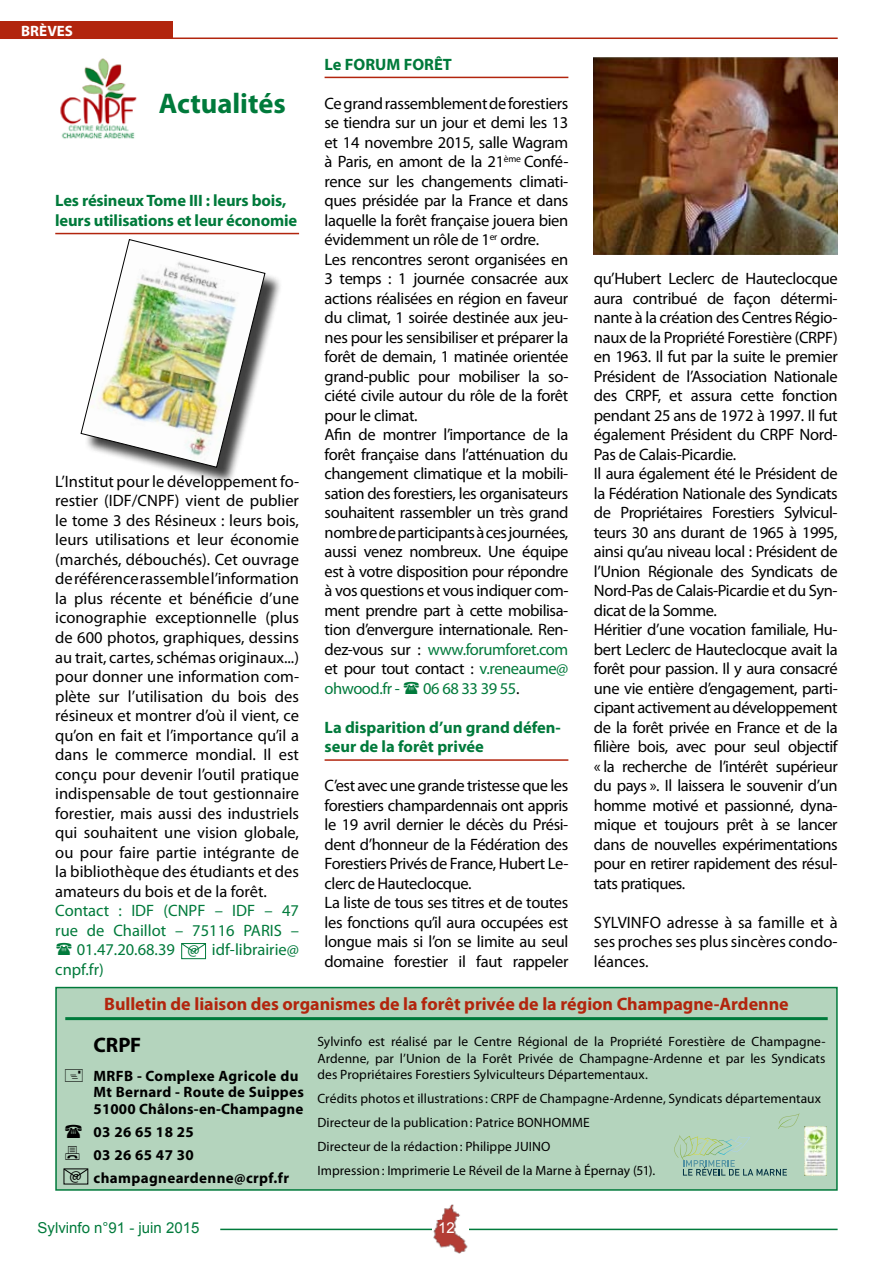
<style>
.page{position:relative;width:893px;height:1263px;background:#fff}
.page>*{position:absolute;margin:0;border:0;box-sizing:border-box;transform-origin:0 0}
.t1{font:700 28.5px "Myriad Pro";color:#007a3b}
.t2{font:700 21px "Myriad Pro";color:#000}
.t3{font:700 18px "Myriad Pro";color:#b2250d}
.t4{font:16.5px/19.5px "Myriad Pro";letter-spacing:-.025em;color:#000}
.t5{font:700 16.5px/19.5px "Myriad Pro";letter-spacing:-.01em;color:#007a3b}
.t6{font:16.5px "Myriad Pro";color:#007a3b}
.t7{font:700 15px/16.5px "Myriad Pro";letter-spacing:.025em;color:#000}
.t8{font:15px "Arial";color:#007a3b}
.t9{font:700 15px "Myriad Pro";color:#fff}
.t10{font:15px "Arial";color:#fff}
.t11{font:13.5px/23.9px "Myriad Pro";letter-spacing:.005em;color:#000;text-align:justify}
.s1{color:#007a3b}
.s2{color:#000}
.s3{font-weight:400;font-size:16.5px}
</style>
<div class="page">
<hr style="left:220px;top:1228px;width:618px;height:2px;background:#007a3b">
<hr style="left:0;top:38px;width:838px;height:1px;background:#b2250d">
<img style="left:433px;top:1204px;width:35px;height:50px">
<div style="left:56px;top:987px;width:781px;height:203px;background:#b4d4bd"></div>
<hr style="left:65px;top:1017px;width:763px;height:3px;background:#007a3b">
<div style="left:55px;top:987px;width:783px;height:204px;border:2px solid #007a3b"></div>
<svg style="left:778px;top:1113px;width:22px;height:16px"></svg>
<svg style="left:674px;top:1135px;width:113px;height:40px"></svg>
<img style="left:804px;top:1126px;width:22px;height:49px">
<svg style="left:64px;top:1168px;width:24px;height:9px"></svg>
<div style="left:0;top:22px;width:173px;height:16px;background:#b2250d"></div>
<img style="left:60px;top:58px;width:77px;height:81px">
<hr style="left:55px;top:233px;width:244px;height:1px;background:#b2250d">
<div style="left:83px;top:242px;width:207px;height:250px;background:#000;opacity:.75"></div>
<img style="left:81px;top:239px;width:184px;height:229px">
<div style="left:181px;top:943px;width:25px;height:16px;border:1px solid #007a3b"></div>
<svg style="left:181px;top:943px;width:25px;height:9px"></svg>
<hr style="left:325px;top:77px;width:243px;height:1px;background:#b2250d">
<hr style="left:325px;top:759px;width:243px;height:2px;background:#b2250d">
<img style="left:593px;top:57px;width:245px;height:198px">
<p class="t9" style="left:21px;top:21px;width:53px">BRÈVES</p>
<h1 class="t1" style="left:159px;top:85px;width:129px">Actualités</h1>
<p class="t5" style="left:55px;top:190px;width:243px">Les résineux Tome III : leurs bois, leurs utilisations et leur économie</p>
<p class="t4" style="left:55px;top:471px;width:245px;text-align:justify">L’Institut pour le développement fo&shy;restier (IDF/CNPF) vient de publier le tome 3 des Résineux : leurs bois, leurs utilisations et leur économie (marchés, débouchés). Cet ouvrage de référence rassemble l’information la plus récente et bénéficie d’une iconographie exceptionnelle (plus de 600 photos, graphiques, dessins au trait, cartes, schémas originaux...) pour donner une information com&shy;plète sur l’utilisation du bois des résineux et montrer d’où il vient, ce qu’on en fait et l’importance qu’il a dans le commerce mondial. Il est conçu pour devenir l’outil pratique indispensable de tout gestionnaire forestier, mais aussi des industriels qui souhaitent une vision globale, ou pour faire partie intégrante de la bibliothèque des étudiants et des amateurs du bois et de la forêt.</p>
<p class="t6" style="left:55px;top:900px;width:245px">Contact : IDF (CNPF – IDF – 47</p>
<p class="t6" style="left:55px;top:920px;width:245px">rue de Chaillot – 75116 PARIS –</p>
<p class="t6" style="left:77px;top:939px;width:224px">01.47.20.68.39 @ idf-librairie@</p>
<p class="t6" style="left:55px;top:959px;width:50px">cnpf.fr)</p>
<p class="t5" style="left:325px;top:54px;width:129px">Le FORUM FORÊT</p>
<p class="t4" style="left:325px;top:93px;width:245px">Ce grand rassemblement de forestiers se tiendra sur un jour et demi les 13 et 14 novembre 2015, salle Wagram à Paris, en amont de la 21<sup>ème</sup> Confé&shy;rence sur les changements climati&shy;ques présidée par la France et dans laquelle la forêt française jouera bien évidemment un rôle de 1<sup>er</sup> ordre.<br>Les rencontres seront organisées en 3 temps : 1 journée consacrée aux actions réalisées en région en faveur du climat, 1 soirée destinée aux jeu&shy;nes pour les sensibiliser et préparer la forêt de demain, 1 matinée orientée grand-public pour mobiliser la so&shy;ciété civile autour du rôle de la forêt pour le climat.<br>Afin de montrer l’importance de la forêt française dans l’atténuation du changement climatique et la mobili&shy;sation des forestiers, les organisateurs souhaitent rassembler un très grand nombre de participants à ces journées, aussi venez nombreux. Une équipe est à votre disposition pour répondre à vos questions et vous indiquer com&shy;ment prendre part à cette mobilisa&shy;tion d’envergure internationale. Ren&shy;dez-vous sur : <span class="s1">www.forumforet.com </span>et pour tout contact : <span class="s1">v.reneaume@ ohwood.fr -</span></p>
<p class="t6" style="left:423px;top:678px;width:98px">06 68 33 39 55<span class="s2">.</span></p>
<p class="t5" style="left:325px;top:717px;width:238px">La disparition d’un grand défen&shy;seur de la forêt privée</p>
<p class="t4" style="left:325px;top:776px;width:245px">C’est avec une grande tristesse que les forestiers champardennais ont appris le 19 avril dernier le décès du Prési&shy;dent d’honneur de la Fédération des Forestiers Privés de France, Hubert Le&shy;clerc de Hauteclocque.<br>La liste de tous ses titres et de toutes les fonctions qu’il aura occupées est longue mais si l’on se limite au seul domaine forestier il faut rappeler</p>
<p class="t4" style="left:594px;top:269px;width:245px">qu’Hubert Leclerc de Hauteclocque aura contribué de façon détermi&shy;nante à la création des Centres Régio&shy;naux de la Propriété Forestière (CRPF) en 1963. Il fut par la suite le premier Président de l’Association Nationale des CRPF, et assura cette fonction pendant 25 ans de 1972 à 1997. Il fut également Président du CRPF Nord-Pas de Calais-Picardie.<br>Il aura également été le Président de la Fédération Nationale des Syndicats de Propriétaires Forestiers Sylvicul&shy;teurs 30 ans durant de 1965 à 1995, ainsi qu’au niveau local : Président de l’Union Régionale des Syndicats de Nord-Pas de Calais-Picardie et du Syn&shy;dicat de la Somme.<br>Héritier d’une vocation familiale, Hu&shy;bert Leclerc de Hauteclocque avait la forêt pour passion. Il y aura consacré une vie entière d’engagement, parti&shy;cipant activement au développement de la forêt privée en France et de la filière bois, avec pour seul objectif « la recherche de l’intérêt supérieur du pays ». Il laissera le souvenir d’un homme motivé et passionné, dyna&shy;mique et toujours prêt à se lancer dans de nouvelles expérimentations pour en retirer rapidement des résul&shy;tats pratiques.</p>
<p class="t4" style="left:594px;top:912px;width:245px;text-align:justify">SYLVINFO adresse à sa famille et à ses proches ses plus sincères condo&shy;léances.</p>
<p class="t3" style="left:104px;top:992px;width:686px">Bulletin de liaison des organismes de la forêt privée de la région Champagne-Ardenne</p>
<p class="t11" style="left:317px;top:1033px;width:510px;line-height:16.5px">Sylvinfo est réalisé par le Centre Régional de la Propriété Forestière de Champagne-Ardenne, par l’Union de la Forêt Privée de Champagne-Ardenne et par les Syndicats des Propriétaires Forestiers Sylviculteurs Départementaux.</p>
<p class="t11" style="left:317px;top:1087px;width:505px;text-align:left">Crédits photos et illustrations: CRPF de Champagne-Ardenne, Syndicats départementaux Directeur de la publication: Patrice BONHOMME<br>Directeur de la rédaction: Philippe JUINO<br>Impression: Imprimerie Le Réveil de la Marne à Épernay (51).</p>
<p class="t2" style="left:94px;top:1031px;width:49px">CRPF</p>
<p class="t7" style="left:94px;top:1067px;width:212px">MRFB - Complexe Agricole du<br>Mt Bernard - Route de Suippes<br>51000 Châlons-en-Champagne</p>
<p class="t7" style="left:94px;top:1123px;width:102px">03 26 65 18 25</p>
<p class="t7" style="left:94px;top:1146px;width:102px">03 26 65 47 30</p>
<p class="t7" style="left:70px;top:1169px;width:221px"><span class="s3">@</span> champagneardenne@crpf.fr</p>
<p class="t8" style="left:38px;top:1218px;width:163px">Sylvinfo n°91 - juin 2015</p>
<p class="t10" style="left:438px;top:1217px;width:18px">12</p>
</div>
